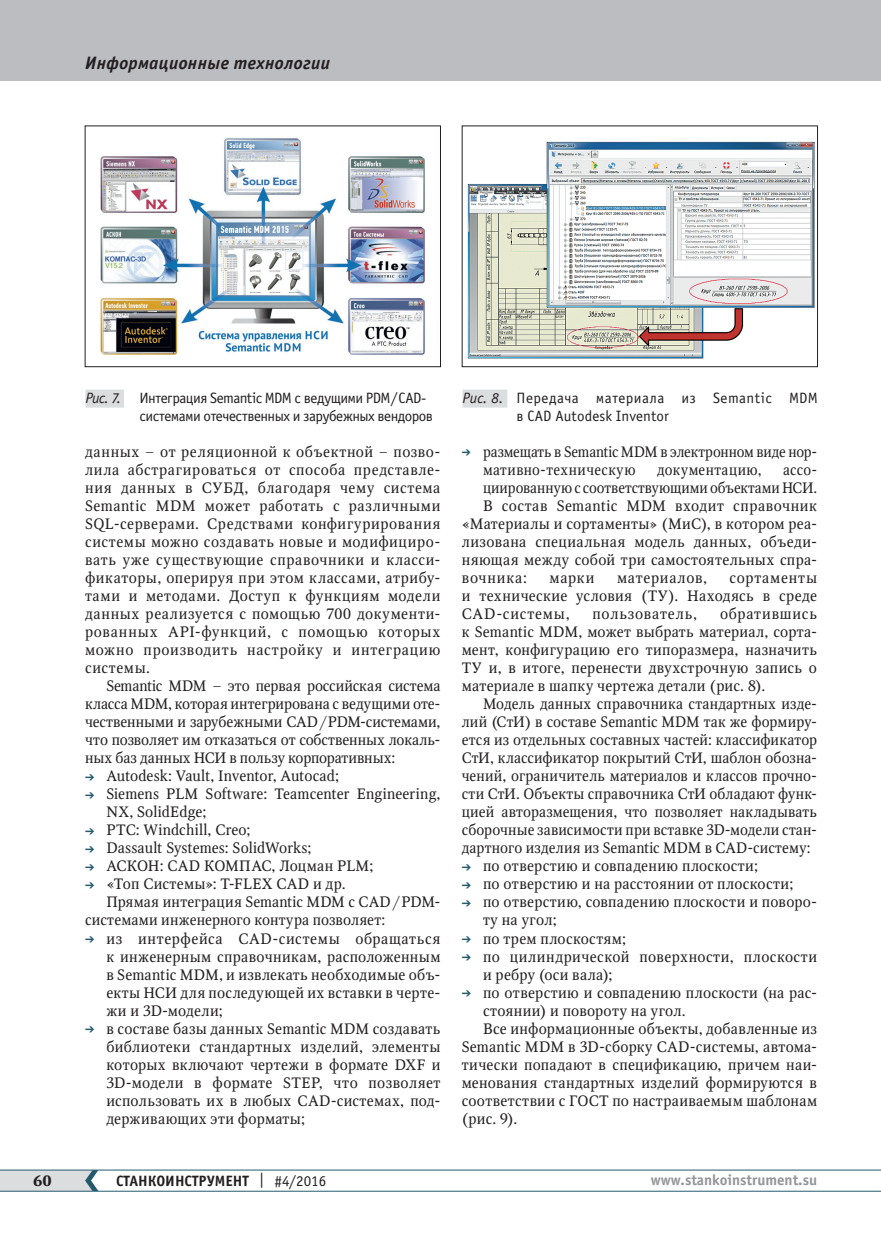
<style>
.page{position:relative;width:881px;height:1234px;background:#fff}
.page>*{position:absolute;margin:0;border:0;box-sizing:border-box;transform-origin:0 0}
.t1{font:italic 700 18px "Officina Sans C";letter-spacing:.015em;color:#231f20}
.t2{font:15px/18px "Octava";letter-spacing:.02em;color:#231f20;text-align:justify}
.t3{font:15px/18px "Officina Sans C";letter-spacing:-.025em;color:#231f20}
.t4{font:15px/18px "Octava";letter-spacing:-.005em;color:#231f20;scale:.96 1}
.t5{font:15px/18px "Officina Sans C";letter-spacing:.02em;color:#231f20}
.t6{font:15px "Octava";color:#231f20;scale:.96 1}
.t7{font:15px "Octava";color:#231f20}
.t8{font:700 15px "Officina Sans C";color:#231f20}
.t9{font:700 15px "Officina Sans C";color:#939598}
.t10{font:15px "Octava";letter-spacing:.02em;color:#231f20;scale:.96 1}
.t11{font:15px "Octava";letter-spacing:.055em;color:#231f20}
.t12{font:15px "Octava";letter-spacing:.05em;color:#231f20}
.t13{font:15px "Octava";letter-spacing:.06em;color:#231f20}
.t14{font:700 15px "Octava";color:#231f20}
.s1{font-style:italic}
.s2{color:#255a6e}
.s3{font-weight:400}
</style>
<div class="page">
<hr style="left:0;top:1190px;width:880px;height:1px;background:#255a6e">
<hr style="left:0;top:1169px;width:880px;height:1px;background:#255a6e">
<svg style="left:0;top:1169px;width:98px;height:21px;background:#cbd1d5"></svg>
<div style="left:0;top:0;width:880px;height:81px;background:#bcbdc0"></div>
<img style="left:100px;top:138px;width:325px;height:217px">
<div style="left:85px;top:125px;width:355px;height:242px;border:1px solid #231f20"></div>
<img style="left:467px;top:141px;width:348px;height:218px">
<div style="left:85px;top:389px;width:39px;height:18px;background:#dcdddf"></div>
<div style="left:462px;top:389px;width:45px;height:18px;background:#dcdddf"></div>
<p class="t1" style="left:85px;top:53px;width:246px">Информационные технологии</p>
<p class="t3" style="left:139px;top:389px;width:295px;text-indent:-54px"><span class="s1">Рис. 7.</span> Интеграция Semantic MDM с ведущими PDM/CAD&shy;системами отечественных и зарубежных вендоров</p>
<p class="t5" style="left:516px;top:389px;width:303px;text-indent:-54px"><span class="s1">Рис. 8.</span> Передача материала из Semantic MDM в CAD Autodesk Inventor</p>
<p class="t2" style="left:85px;top:443px;width:357px">данных − от реляционной к объектной − позво&shy;лила абстрагироваться от способа представле&shy;ния данных в СУБД, благодаря чему система Semantic MDM может работать с различными SQL-серверами. Средствами конфигурирования системы можно создавать новые и модифициро&shy;вать уже существующие справочники и класси&shy;фикаторы, оперируя при этом классами, атрибу&shy;тами и методами. Доступ к функциям модели данных реализуется с помощью 700 документи&shy;рованных API-функций, с помощью которых можно производить настройку и интеграцию системы.</p>
<p class="t2" style="left:85px;top:677px;width:357px;text-indent:21px">Semantic MDM – это первая российская система класса MDM, которая интегрирована с ведущими оте&shy;чественными и зарубежными CAD/PDM-системами, что позволяет им отказаться от собственных локаль&shy;ных баз данных НСИ в пользу корпоративных:</p>
<p class="t7" style="left:85px;top:766px;width:255px"><span class="s2">➔</span> Autodesk: Vault, Inventor, Autocad;</p>
<p class="t2" style="left:106px;top:785px;width:335px;text-indent:-21px"><span class="s2">➔</span> Siemens PLM Software: Teamсenter Engineering,<br>NX, SolidEdge;</p>
<p class="t2" style="left:85px;top:821px;width:167px"><span class="s2">➔</span> PTC: Windchill, Creo;</p>
<p class="t2" style="left:85px;top:839px;width:228px"><span class="s2">➔</span> Dassault Systemes: SolidWorks;</p>
<p class="t2" style="left:85px;top:857px;width:290px"><span class="s2">➔</span> АСКОН: CAD КОМПАС, Лоцман PLM;</p>
<p class="t2" style="left:85px;top:875px;width:262px"><span class="s2">➔</span> «Топ Системы»: T-FLEX CAD и др.</p>
<p class="t2" style="left:106px;top:893px;width:335px">Прямая интеграция Semantic MDM с CAD/PDM-</p>
<p class="t2" style="left:85px;top:911px;width:301px">системами инженерного контура позволяет:</p>
<p class="t2" style="left:106px;top:929px;width:335px;text-indent:-21px"><span class="s2">➔</span> из интерфейса CAD-системы обращаться к инженерным справочникам, расположенным в Semantic MDM, и извлекать необходимые объ&shy;екты НСИ для последующей их вставки в черте&shy;жи и 3D-модели;</p>
<p class="t2" style="left:106px;top:1019px;width:335px;text-indent:-21px"><span class="s2">➔</span> в составе базы данных Semantic MDM создавать библиотеки стандартных изделий, элементы которых включают чертежи в формате DXF и 3D-модели в формате STEP, что позволяет использовать их в любых CAD-системах, под&shy;держивающих эти форматы;</p>
<p class="t4" style="left:483px;top:443px;width:347px;text-indent:-21px"><span class="s2">➔</span> размещать в Semantic MDM в электронном виде нор&shy;мативно-техническую</p>
<p class="t10" style="left:656px;top:460px;width:110px">документацию,</p>
<p class="t10" style="left:782px;top:460px;width:35px">ассо-</p>
<p class="t6" style="left:483px;top:478px;width:349px">циированную c соответствующими объектами НСИ.</p>
<p class="t2" style="left:483px;top:497px;width:335px">В состав Semantic MDM входит справочник</p>
<p class="t2" style="left:461px;top:515px;width:357px">«Материалы и сортаменты» (МиС), в котором реа-</p>
<p class="t2" style="left:461px;top:533px;width:354px">лизована специальная модель данных, объеди-</p>
<p class="t2" style="left:461px;top:551px;width:357px">няющая между собой три самостоятельных спра-</p>
<p class="t13" style="left:461px;top:568px;width:67px">вочника:</p>
<p class="t2" style="left:549px;top:569px;width:46px">марки</p>
<p class="t12" style="left:616px;top:568px;width:91px">материалов,</p>
<p class="t2" style="left:461px;top:569px;width:357px;text-indent:267px">сортаменты и технические условия (ТУ). Находясь в среде CAD-системы,</p>
<p class="t2" style="left:461px;top:605px;width:357px;text-indent:258px">обратившись к Semantic MDM, может выбрать материал, сорта&shy;мент, конфигурацию его типоразмера, назначить ТУ и, в итоге, перенести двухстрочную запись о материале в шапку чертежа детали (рис. 8).</p>
<p class="t2" style="left:461px;top:695px;width:357px;text-indent:21px">Модель данных справочника стандартных изде&shy;лий (СтИ) в составе Semantic MDM так же формиру&shy;ется из отдельных составных частей: классификатор СтИ, классификатор покрытий СтИ, шаблон обозна&shy;чений, ограничитель материалов и классов прочно&shy;сти СтИ. Объекты справочника СтИ обладают функ&shy;цией авторазмещения, что позволяет накладывать сборочные зависимости при вставке 3D-модели стан&shy;дартного изделия из Semantic MDM в CAD-систему:</p>
<p class="t2" style="left:461px;top:857px;width:298px"><span class="s2">➔</span> по отверстию и совпадению плоскости;</p>
<p class="t2" style="left:461px;top:875px;width:333px"><span class="s2">➔</span> по отверстию и на расстоянии от плоскости;</p>
<p class="t2" style="left:483px;top:893px;width:335px;text-indent:-21px"><span class="s2">➔</span> по отверстию, совпадению плоскости и поворо&shy;ту на угол;</p>
<p class="t2" style="left:461px;top:929px;width:166px"><span class="s2">➔</span> по трем плоскостям;</p>
<p class="t2" style="left:483px;top:947px;width:335px;text-indent:-21px"><span class="s2">➔</span> по цилиндрической поверхности, плоскости и ребру (оси вала);</p>
<p class="t2" style="left:461px;top:983px;width:357px"><span class="s2">➔</span> по отверстию и совпадению плоскости (на рас-</p>
<p class="t2" style="left:483px;top:1001px;width:204px">стоянии) и повороту на угол.</p>
<p class="t2" style="left:483px;top:1019px;width:335px">Все информационные объекты, добавленные из</p>
<p class="t2" style="left:461px;top:1037px;width:357px">Semantic MDM в 3D-сборку CAD-системы, автома-</p>
<p class="t2" style="left:461px;top:1055px;width:357px">тически попадают в спецификацию, причем наи-</p>
<p class="t2" style="left:461px;top:1073px;width:357px">менования стандартных изделий формируются в</p>
<p class="t2" style="left:461px;top:1091px;width:357px">соответствии с ГОСТ по настраиваемым шаблонам</p>
<p class="t2" style="left:461px;top:1109px;width:57px">(рис. 9).</p>
<p class="t11" style="left:592px;top:604px;width:106px">пользователь,</p>
<p class="t14" style="left:33px;top:1170px;width:20px">60</p>
<p class="t8" style="left:116px;top:1171px;width:211px">СТАНКОИНСТРУМЕНТ <span class="s3">| #4/2016</span></p>
<p class="t9" style="left:650px;top:1171px;width:168px">www.stankoinstrument.su</p>
</div>
